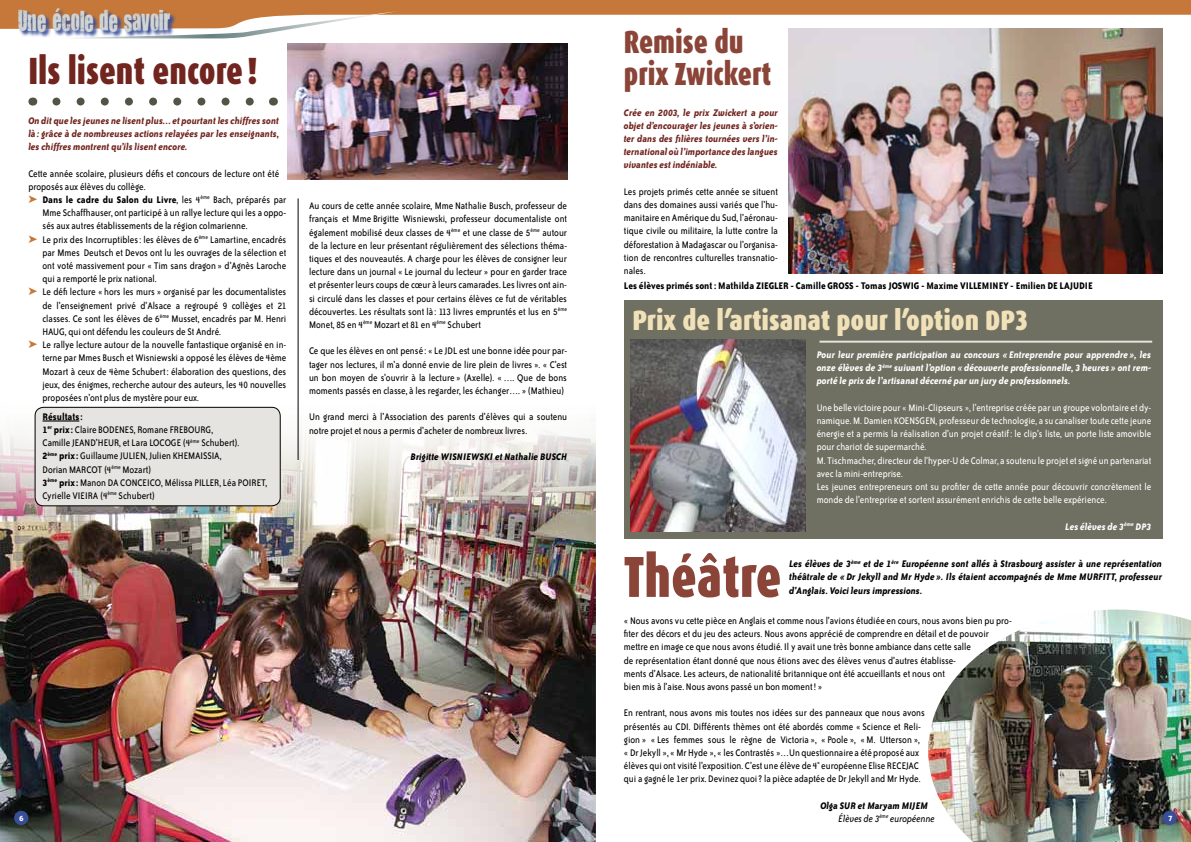
<style>
.page{position:relative;width:1191px;height:842px;background:#fff}
.page>*{position:absolute;margin:0;border:0;box-sizing:border-box;transform-origin:0 0}
.t1{font:900 58px "Dax";color:#8a4538;scale:.9 1}
.t2{font:900 38px "Dax";color:#71251f;scale:.9 1}
.t3{font:900 32px/32.4px "Dax";color:#8a4538;scale:.9 1}
.t4{font:900 28px "Dax";color:#f1e1b8}
.t5{font:24px "You Are Loved";color:#cfd5d5;scale:.85 1}
.t6{font:11px/13.2px "Bailey Sans ITC";color:#000;scale:.9 1}
.t7{font:11px/13.2px "Bailey Sans ITC";color:#fff;scale:.9 1}
.t8{font:italic 700 11px/13.2px "Bailey Sans ITC";color:#71251f;text-align:justify;scale:.9 1}
.t9{font:italic 700 11px/13.2px "Bailey Sans ITC";color:#000;text-align:justify;scale:.9 1}
.t10{font:italic 700 11px/13.2px "Bailey Sans ITC";color:#fff;text-align:justify;scale:.9 1}
.t11{font:700 11px "Bailey Sans ITC";color:#000;scale:.9 1}
.t12{font:700 9px "Bailey Sans ITC";color:#fff}
.s1{color:#c57839}
.s2{font-weight:400}
.s3{font-weight:700}
</style>
<div class="page">
<img style="left:928px;top:609px;width:263px;height:233px">
<img style="left:0;top:395px;width:595px;height:447px">
<div style="left:624px;top:300px;width:538px;height:239px;background:#6f6f62"></div>
<div style="left:14px;top:811px;width:14px;height:14px;background:#394e99;border-radius:50%"></div>
<svg style="left:0;top:0;width:1191px;height:38px"></svg>
<svg style="left:18px;top:8px;width:158px;height:30px;background:#977f81"></svg>
<img style="left:788px;top:28px;width:374px;height:245px">
<img style="left:288px;top:43px;width:279px;height:136px">
<div style="left:35px;top:407px;width:245px;height:99px;background:#e6e4e0;border-radius:9px"></div>
<div style="left:35px;top:407px;width:246px;height:99px;border:1px solid #000;border-radius:9px"></div>
<hr style="left:43px;top:420px;width:36px;height:2px;background:#000">
<hr style="left:298px;top:198px;width:1px;height:262px;background:#000">
<img style="left:630px;top:339px;width:175px;height:192px">
<svg style="left:56px;top:98px;width:198px;height:8px"></svg>
<div style="left:1162px;top:811px;width:14px;height:14px;background:#394e99;border-radius:50%"></div>
<hr style="left:819px;top:341px;width:333px;height:2px;background:#e6e4e0">
<h3 class="t5" style="left:18px;top:4px;width:180px">Une école de savoir</h3>
<h2 class="t2" style="left:28px;top:50px;width:256px">Ils lisent encore !</h2>
<p class="t8" style="left:28px;top:114px;width:280px">On dit que les jeunes ne lisent plus… et pourtant les chiffres sont là : grâce à de nombreuses actions relayées par les enseignants, les chiffres montrent qu’ils lisent encore.</p>
<p class="t6" style="left:28px;top:167px;width:280px">Cette année scolaire, plusieurs défis et concours de lecture ont été</p>
<p class="t6" style="left:28px;top:180px;width:132px">proposés aux élèves du collège.</p>
<p class="t11" style="left:28px;top:194px;width:288px"><span class="s1">➤</span> Dans le cadre du Salon du Livre<span class="s2">, les 4</span><sup>ème</sup> <span class="s2">Bach, préparés par</span></p>
<p class="t6" style="left:43px;top:206px;width:272px">Mme Schaffhauser, ont participé à un rallye lecture qui les a oppo-</p>
<p class="t6" style="left:43px;top:220px;width:229px">sés aux autres établissements de la région colmarienne.</p>
<p class="t6" style="left:28px;top:233px;width:288px"><span class="s1">➤</span> Le prix des Incorruptibles: les élèves de 6<sup>ème</sup> Lamartine, encadrés</p>
<p class="t6" style="left:43px;top:246px;width:272px">par Mmes Deutsch et Devos ont lu les ouvrages de la sélection et</p>
<p class="t6" style="left:43px;top:259px;width:272px">ont voté massivement pour « Tim sans dragon » d’Agnès Laroche</p>
<p class="t6" style="left:43px;top:272px;width:128px">qui a remporté le prix national.</p>
<p class="t6" style="left:28px;top:286px;width:288px"><span class="s1">➤</span> Le défi lecture « hors les murs » organisé par les documentalistes</p>
<p class="t6" style="left:43px;top:299px;width:272px">de l’enseignement privé d’Alsace a regroupé 9 collèges et 21</p>
<p class="t6" style="left:43px;top:312px;width:272px">classes. Ce sont les élèves de 6<sup>ème</sup> Musset, encadrés par M. Henri</p>
<p class="t6" style="left:43px;top:325px;width:200px">HAUG, qui ont défendu les couleurs de St André.</p>
<p class="t6" style="left:28px;top:338px;width:288px"><span class="s1">➤</span> Le rallye lecture autour de la nouvelle fantastique organisé en in-</p>
<p class="t6" style="left:43px;top:352px;width:272px">terne par Mmes Busch et Wisniewski a opposé les élèves de 4ème</p>
<p class="t6" style="left:43px;top:365px;width:272px">Mozart à ceux de 4ème Schubert: élaboration des questions, des</p>
<p class="t6" style="left:43px;top:378px;width:272px">jeux, des énigmes, recherche autour des auteurs, les 40 nouvelles</p>
<p class="t6" style="left:43px;top:391px;width:175px">proposées n’ont plus de mystère pour eux.</p>
<p class="t6" style="left:43px;top:410px;width:251px"><span class="s3">Résultats :<br>1</span><sup>er</sup> <span class="s3">prix :</span> Claire BODENES, Romane FREBOURG,<br>Camille JEAND’HEUR, et Lara LOCOGE (4<sup>ème</sup> Schubert).<br><span class="s3">2</span><sup>ème</sup> <span class="s3">prix :</span> Guillaume JULIEN, Julien KHEMAISSIA,<br>Dorian MARCOT (4<sup>ème</sup> Mozart)<br><span class="s3">3</span><sup>ème</sup> <span class="s3">prix :</span> Manon DA CONCEICO, Mélissa PILLER, Léa POIRET, Cyrielle VIEIRA (4<sup>ème</sup> Schubert)</p>
<p class="t6" style="left:309px;top:199px;width:288px;text-align:justify">Au cours de cette année scolaire, Mme Nathalie Busch, professeur de français et Mme Brigitte Wisniewski, professeur documentaliste ont également mobilisé deux classes de 4<sup>ème</sup> et une classe de 5<sup>ème</sup> autour de la lecture en leur présentant régulièrement des sélections théma&shy;tiques et des nouveautés. A charge pour les élèves de consigner leur lecture dans un journal « Le journal du lecteur » pour en garder trace et présenter leurs coups de cœur à leurs camarades. Les livres ont ain&shy;si circulé dans les classes et pour certains élèves ce fut de véritables découvertes. Les résultats sont là : 113 livres empruntés et lus en 5<sup>ème </sup>Monet, 85 en 4<sup>ème</sup> Mozart et 81 en 4<sup>ème</sup> Schubert</p>
<p class="t6" style="left:309px;top:345px;width:288px;text-align:justify">Ce que les élèves en ont pensé : « Le JDL est une bonne idée pour par&shy;tager nos lectures, il m’a donné envie de lire plein de livres ». « C’est un bon moyen de s’ouvrir à la lecture » (Axelle). « …. Que de bons moments passés en classe, à les regarder, les échanger…. » (Mathieu)</p>
<p class="t6" style="left:309px;top:411px;width:288px">Un grand merci à l’Association des parents d’élèves qui a soutenu notre projet et nous a permis d’acheter de nombreux livres.</p>
<p class="t9" style="left:410px;top:450px;width:50px">Brigitte Wisniews</p>
<p class="t9" style="left:484px;top:450px;width:75px">ki et Nathalie Busch</p>
<p class="t12" style="left:19px;top:813px;width:6px">6</p>
<h3 class="t3" style="left:624px;top:26px;width:165px">Remise du prix Zwickert</h3>
<p class="t8" style="left:624px;top:106px;width:173px">Crée en 2003, le prix Zwickert a pour objet d’encourager les jeunes à s’orien&shy;ter dans des filières tournées vers l’in&shy;ternational où l’importance des langues vivantes est indéniable.</p>
<p class="t6" style="left:624px;top:185px;width:173px;text-align:justify">Les projets primés cette année se situent dans des domaines aussi variés que l’hu&shy;manitaire en Amérique du Sud, l’aéronau&shy;tique civile ou militaire, la lutte contre la déforestation à Madagascar ou l’organisa&shy;tion de rencontres culturelles transnatio&shy;nales.</p>
<p class="t11" style="left:624px;top:280px;width:522px">Les élèves primés sont : Mathilda ZIEGLER - Camille GROSS - Tomas JOSWIG - Maxime VILLEMINEY - Emilien DE LAJUDIE</p>
<h3 class="t4" style="left:632px;top:304px;width:397px">Prix de l’artisanat pour l’option DP3</h3>
<p class="t10" style="left:816px;top:348px;width:373px">Pour leur première participation au concours « Entreprendre pour apprendre », les onze élèves de 3<sup>ème</sup> suivant l’option « découverte professionnelle, 3 heures » ont rem&shy;porté le prix de l’artisanat décerné par un jury de professionnels.</p>
<p class="t7" style="left:816px;top:401px;width:373px">Une belle victoire pour « Mini-Clipseurs », l’entreprise créée par un groupe volontaire et dy&shy;namique. M. Damien KOENSGEN, professeur de technologie, a su canaliser toute cette jeune énergie et a permis la réalisation d’un projet créatif: le clip’s liste, un porte liste amovible pour chariot de supermarché.<br>M. Tischmacher, directeur de l’hyper-U de Colmar, a soutenu le projet et signé un partenariat avec la mini-entreprise.<br>Les jeunes entrepreneurs ont su profiter de cette année pour découvrir concrètement le monde de l’entreprise et sortent assurément enrichis de cette belle expérience.</p>
<p class="t10" style="left:1065px;top:520px;width:97px">Les élèves de 3<sup>ème</sup> DP3</p>
<h1 class="t1" style="left:624px;top:544px;width:177px">Théâtre</h1>
<p class="t9" style="left:789px;top:557px;width:416px">Les élèves de 3<sup>ème</sup> et de 1<sup>ère</sup> Européenne sont allés à Strasbourg assister à une représentation théâtrale de « Dr Jekyll and Mr Hyde ». Ils étaient accompagnés de Mme MURFITT, professeur d’Anglais. Voici leurs impressions.</p>
<p class="t6" style="left:624px;top:614px;width:433px">« Nous avons vu cette pièce en Anglais et comme nous l’avions étudiée en cours, nous avons bien pu pro&shy;fiter des décors et du jeu des acteurs. Nous avons apprécié de comprendre en détail et de pouvoir mettre en image ce que nous avons étudié. Il y avait une très bonne ambiance dans cette salle<br>de représentation étant donné que nous étions avec des élèves venus d’autres établisse-<br>ments d’Alsace. Les acteurs, de nationalité britannique ont été accueillants et nous ont<br>bien mis à l’aise. Nous avons passé un bon moment! »</p>
<p class="t6" style="left:624px;top:707px;width:336px">En rentrant, nous avons mis toutes nos idées sur des panneaux que nous avons présentés au CDI. Différents thèmes ont été abordés comme « Science et Reli&shy;gion » « Les femmes sous le règne de Victoria », « Poole », « M. Utterson », « Dr Jekyll », « Mr Hyde », « les Contrastés »…Un questionnaire a été proposé aux élèves qui ont visité l’exposition. C’est une élève de 4° européenne Elise RECEJAC qui a gagné le 1er prix. Devinez quoi? la pièce adaptée de Dr Jekyll and Mr Hyde.</p>
<p class="t9" style="left:838px;top:799px;width:108px;text-indent:-18px">Olga SUR et Maryam MIJEM<br><span class="s2">Élèves de 3</span><sup>ème</sup> <span class="s2">européenne</span></p>
<p class="t12" style="left:1168px;top:813px;width:6px">7</p>
</div>
